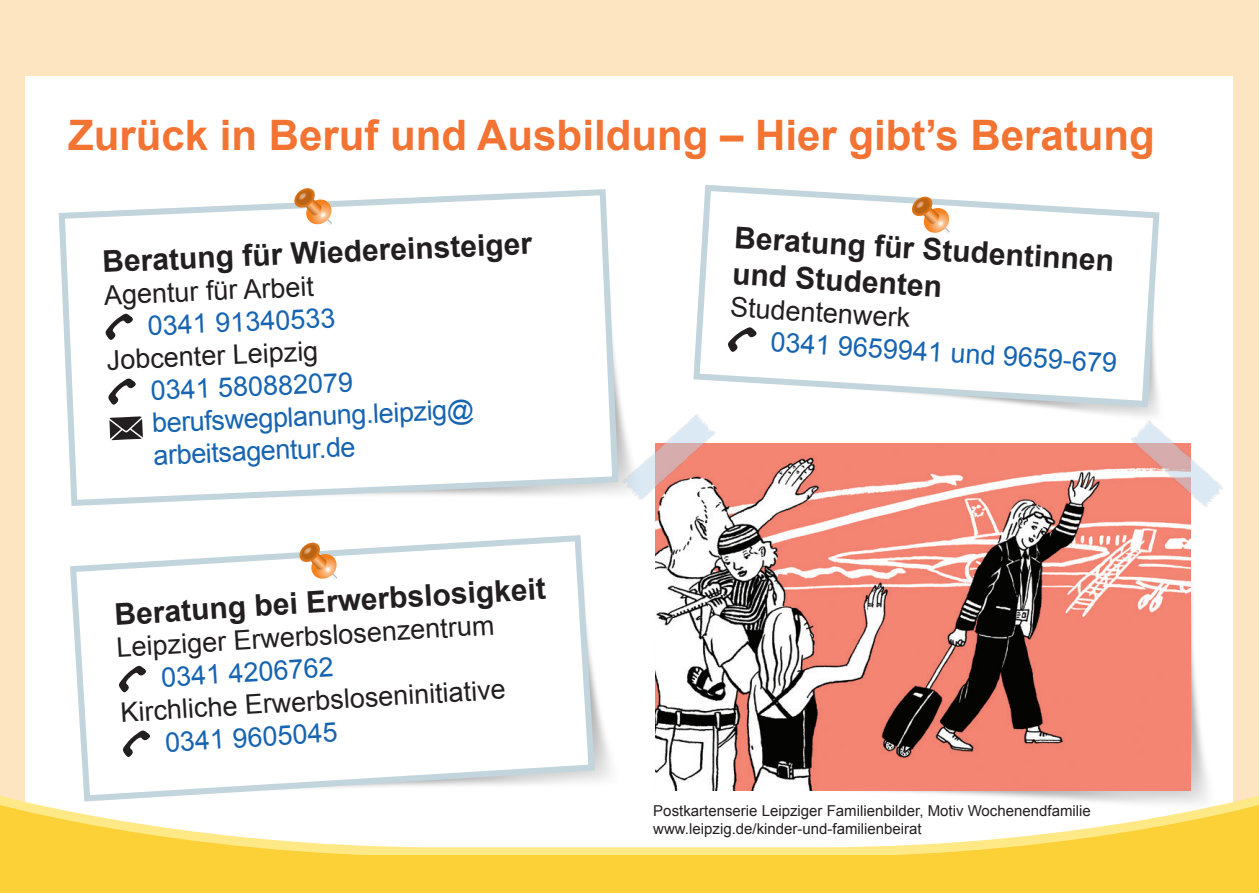
<style>
.page{position:relative;width:1259px;height:893px;background:#fee5c1}
.page>*{position:absolute;margin:0;border:0;box-sizing:border-box;transform-origin:0 0}
.t1{font:700 42px "Arial";color:#f37333}
.t2{font:700 30px/36.6px "Arial";color:#231f20}
.Copytext{font:27px/33.6px "Arial";color:#1764b1}
.Copytext-2{font:27px "Arial";color:#231f20}
.Copytext_ohne_Absatz{font:15px "Arial";color:#231f20}
.s1{color:#231f20}
</style>
<div class="page">
<div style="left:26px;top:77px;width:1207px;height:789px;background:#fff"></div>
<div style="left:0;top:855px;width:1259px;height:38px;background:#fcd137"></div>
<img style="left:706px;top:590px;width:553px;height:265px">
<img style="left:706px;top:472px;width:485px;height:319px">
<img style="left:1121px;top:472px;width:102px;height:45px">
<img style="left:25px;top:217px;width:703px;height:370px">
<svg style="left:56px;top:189px;width:565px;height:315px"></svg>
<svg style="left:105px;top:314px;width:28px;height:26px"></svg>
<svg style="left:108px;top:378px;width:28px;height:27px"></svg>
<svg style="left:109px;top:416px;width:34px;height:24px"></svg>
<img style="left:0;top:504px;width:706px;height:351px">
<svg style="left:67px;top:532px;width:531px;height:273px"></svg>
<svg style="left:119px;top:666px;width:27px;height:26px"></svg>
<svg style="left:123px;top:730px;width:27px;height:27px"></svg>
<img style="left:671px;top:217px;width:535px;height:255px">
<svg style="left:690px;top:184px;width:472px;height:226px"></svg>
<svg style="left:727px;top:327px;width:29px;height:25px"></svg>
<svg style="left:293px;top:188px;width:40px;height:38px"></svg>
<svg style="left:298px;top:543px;width:40px;height:37px"></svg>
<svg style="left:910px;top:197px;width:40px;height:37px"></svg>
<img style="left:611px;top:406px;width:113px;height:104px">
<p class="t1" style="left:68px;top:107px;width:1088px">Zurück in Beruf und Ausbildung – Hier gibt’s Beratung</p>
<p class="t2" style="left:102px;top:247px;width:431px;rotate:-3deg">Beratung für Wiedereinsteiger</p>
<p class="Copytext-2" style="left:103px;top:279px;width:212px;rotate:-3deg">Agentur für Arbeit</p>
<p class="Copytext" style="left:147px;top:310px;width:189px;rotate:-3deg">0341 91340533</p>
<p class="Copytext-2" style="left:106px;top:343px;width:213px;rotate:-3deg">Jobcenter Leipzig</p>
<p class="Copytext" style="left:150px;top:375px;width:204px;rotate:-3deg">0341 580882079</p>
<p class="Copytext" style="left:151px;top:408px;width:324px;rotate:-3deg">berufswegplanung.leipzig@</p>
<p class="Copytext" style="left:153px;top:440px;width:204px;rotate:-3deg">arbeitsagentur.de</p>
<p class="t2" style="left:113px;top:599px;width:433px;rotate:-4deg">Beratung bei Erwerbslosigkeit</p>
<p class="Copytext-2" style="left:116px;top:629px;width:380px;rotate:-3deg">Leipziger Erwerbslosenzentrum</p>
<p class="Copytext" style="left:160px;top:660px;width:174px;rotate:-3deg">0341 4206762</p>
<p class="Copytext-2" style="left:120px;top:693px;width:387px;rotate:-3deg">Kirchliche Erwerbsloseninitiative</p>
<p class="Copytext" style="left:164px;top:725px;width:174px;rotate:-3deg">0341 9605045</p>
<p class="t2" style="left:736px;top:219px;width:381px;rotate:4deg">Beratung für Studentinnen und Studenten</p>
<p class="Copytext" style="left:773px;top:293px;width:348px;text-indent:-42px;rotate:3deg"><span class="s1">Studentenwerk<br></span>0341 9659941 und 9659-679</p>
<p class="Copytext_ohne_Absatz" style="left:653px;top:801px;width:439px">Postkartenserie Leipziger Familienbilder, Motiv Wochenendfamilie</p>
<p class="Copytext_ohne_Absatz" style="left:653px;top:819px;width:270px">www.leipzig.de/kinder-und-familienbeirat</p>
</div>
